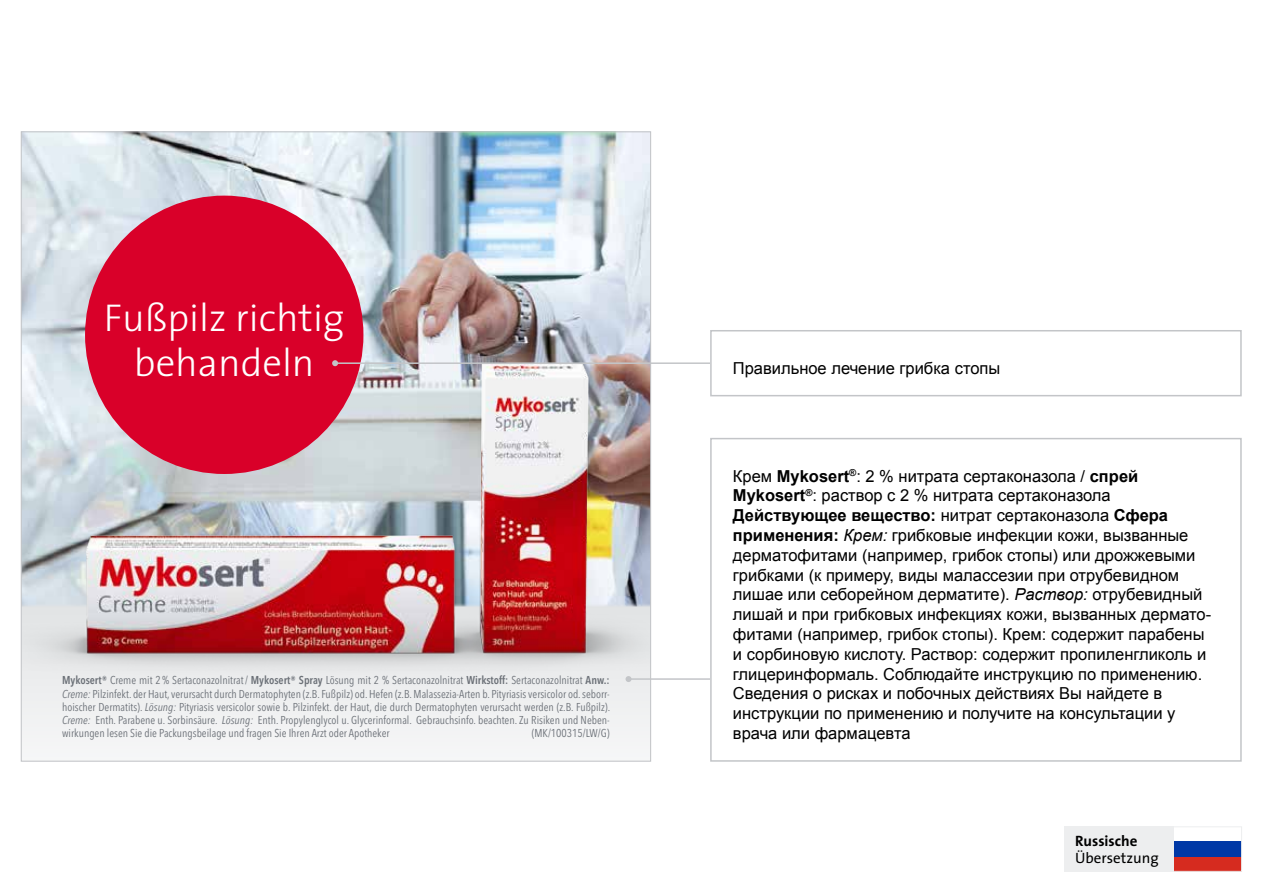
<style>
.page{position:relative;width:1263px;height:893px;background:#fff}
.page>*{position:absolute;margin:0;border:0;box-sizing:border-box;transform-origin:0 0}
.t1{font:300 39px/44.8px "The Sans";color:#fff;text-align:center}
.t2{font:16.5px/19.8px "Arial";color:#000}
.t3{font:15px "The Sans";color:#000}
.t4{font:700 15px "The Sans";color:#000}
.t5{font:condensed 11.4px/13.2px "Avenir Next LT Pro";color:#6b7077;text-align:justify}
.s1{font-weight:600}
.s2{font-style:italic}
.s3{font-weight:700}
</style>
<div class="page">
<div style="left:1170px;top:849px;width:71px;height:22px;background:#d62b1f"></div>
<div style="left:1170px;top:841px;width:71px;height:16px;background:#0038a6"></div>
<div style="left:1170px;top:826px;width:72px;height:46px;border:1px solid #edeeef"></div>
<div style="left:1064px;top:826px;width:110px;height:46px;background:#edeeef"></div>
<img style="left:23px;top:133px;width:626px;height:110px">
<img style="left:23px;top:243px;width:626px;height:503px">
<div style="left:85px;top:196px;width:278px;height:278px;background:#d90029;border-radius:50%"></div>
<hr style="left:335px;top:362px;width:388px;height:2px;background:#c3c5c8">
<svg style="left:332px;top:360px;width:6px;height:6px"></svg>
<hr style="left:628px;top:678px;width:95px;height:2px;background:#c3c5c8">
<svg style="left:625px;top:676px;width:6px;height:6px"></svg>
<div style="left:711px;top:331px;width:530px;height:65px;background:#fff"></div>
<div style="left:710px;top:330px;width:532px;height:66px;border:2px solid #c3c5c8"></div>
<div style="left:711px;top:439px;width:530px;height:322px;background:#fff"></div>
<div style="left:710px;top:438px;width:532px;height:324px;border:2px solid #c3c5c8"></div>
<h1 class="t1" style="left:104px;top:294px;width:242px">Fußpilz richtig behandeln</h1>
<p class="t5" style="left:62px;top:674px;width:550px"><span class="s1">Mykosert®</span> Creme mit 2% Sertaconazolnitrat/ <span class="s1">Mykosert® Spray</span> Lösung mit 2 % Sertaconazolnitrat <span class="s1">Wirkstoff:</span> Sertaconazolnitrat <span class="s1">Anw.:<br></span><span class="s2">Creme:</span> Pilzinfekt. der Haut, verursacht durch Dermatophyten (z.B. Fußpilz) od. Hefen (z.B. Malassezia-Arten b. Pityriasis versicolor od. seborr&shy;hoischer Dermatits). <span class="s2">Lösung:</span> Pityriasis versicolor sowie b. Pilzinfekt. der Haut, die durch Dermatophyten verursacht werden (z.B. Fußpilz).<br><span class="s2">Creme:</span> Enth. Parabene u. Sorbinsäure. <span class="s2">Lösung:</span> Enth. Propylenglycol u. Glycerinformal. Gebrauchsinfo. beachten. Zu Risiken und Neben&shy;wirkungen lesen Sie die Packungsbeilage und fragen Sie Ihren Arzt oder Apotheker</p>
<p class="t5" style="left:532px;top:727px;width:79px">(MK/100315/LW/G)</p>
<p class="t2" style="left:733px;top:358px;width:269px">Правильное лечение грибка стопы</p>
<p class="t2" style="left:733px;top:466px;width:480px">Крем <span class="s3">Mykosert</span><sup>®</sup>: 2 % нитрата сертаконазола / <span class="s3">спрей Mykosert</span><sup>®</sup>: раствор с 2 % нитрата сертаконазола <span class="s3">Действующее вещество:</span> нитрат сертаконазола <span class="s3">Сфера применения:</span> <span class="s2">Крем:</span> грибковые инфекции кожи, вызванные дерматофитами (например, грибок стопы) или дрожжевыми грибками (к примеру, виды малассезии при отрубевидном лишае или себорейном дерматите). <span class="s2">Раствор:</span> отрубевидный лишай и при грибковых инфекциях кожи, вызванных дермато&shy;фитами (например, грибок стопы). Крем: содержит парабены и сорбиновую кислоту. Раствор: содержит пропиленгликоль и глицеринформаль. Соблюдайте инструкцию по применению.<br>Сведения о рисках и побочных действиях Вы найдете в инструкции по применению и получите на консультации у врача или фармацевта</p>
<p class="t4" style="left:1075px;top:829px;width:64px">Russische</p>
<p class="t3" style="left:1075px;top:845px;width:85px">Übersetzung</p>
</div>
